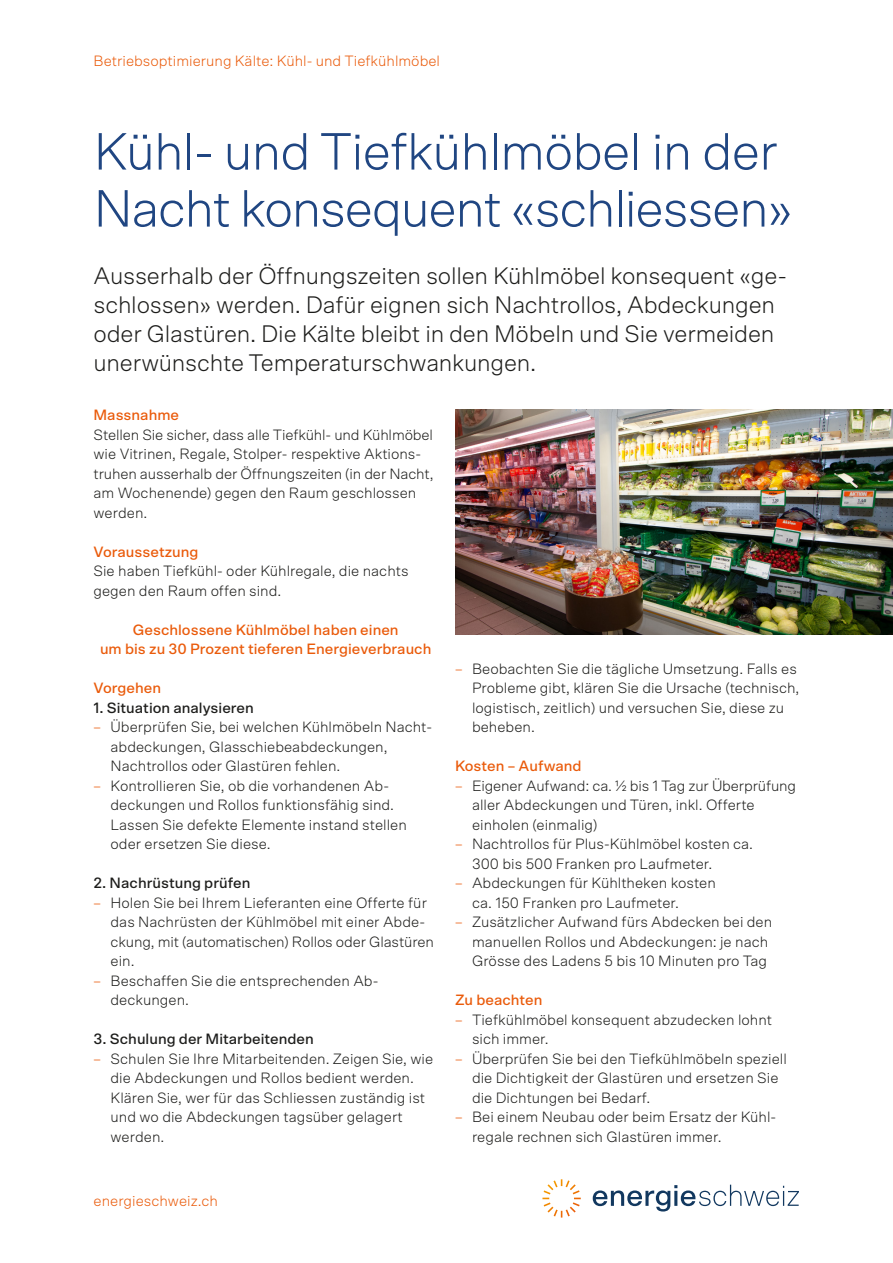
<style>
.page{position:relative;width:893px;height:1263px;background:#fff}
.page>*{position:absolute;margin:0;border:0;box-sizing:border-box;transform-origin:0 0}
.t1{font:300 52.5px/57px "Scto Grotesk A";letter-spacing:-.03em;color:#204682}
.t2{font:300 24px/29.2px "Scto Grotesk A";letter-spacing:-.01em;color:#1d1d1b}
.t3{font:300 15px/19.5px "Scto Grotesk A";color:#1d1d1b}
.t4{font:500 15px/19.5px "Scto Grotesk A";color:#ea5b0b;text-align:center}
.t5{font:500 15px "Scto Grotesk A";color:#1d1d1b}
.t6{font:300 15px "Scto Grotesk A";color:#ea5b0b}
.s1{color:#ea5b0b}
</style>
<div class="page">
<img style="left:455px;top:409px;width:438px;height:226px">
<svg style="left:593px;top:1185px;width:206px;height:26px"></svg>
<svg style="left:542px;top:1179px;width:39px;height:38px"></svg>
<p class="t6" style="left:94px;top:52px;width:348px">Betriebsoptimierung Kälte: Kühl- und Tiefkühlmöbel</p>
<h1 class="t1" style="left:94px;top:122px;width:700px">Kühl- und Tiefkühlmöbel in der<br>Nacht konsequent «schliessen»</h1>
<p class="t2" style="left:94px;top:260px;width:695px">Ausserhalb der Öffnungszeiten sollen Kühlmöbel konsequent «ge&shy;schlossen» werden. Dafür eignen sich Nachtrollos, Abdeckungen oder Glastüren. Die Kälte bleibt in den Möbeln und Sie vermeiden unerwünschte Temperaturschwankungen.</p>
<p class="t4" style="left:94px;top:405px;width:87px">Massnahme</p>
<p class="t3" style="left:94px;top:424px;width:342px">Stellen Sie sicher, dass alle Tiefkühl- und Kühlmöbel wie Vitrinen, Regale, Stolper- respektive Aktions&shy;truhen ausserhalb der Öffnungszeiten (in der Nacht, am Wochenende) gegen den Raum geschlossen werden.</p>
<p class="t4" style="left:94px;top:541px;width:107px">Voraussetzung</p>
<p class="t3" style="left:94px;top:561px;width:316px">Sie haben Tiefkühl- oder Kühlregale, die nachts gegen den Raum offen sind.</p>
<p class="t4" style="left:100px;top:619px;width:333px">Geschlossene Kühlmöbel haben einen<br>um bis zu 30 Prozent tieferen Energieverbrauch</p>
<p class="t4" style="left:94px;top:678px;width:69px">Vorgehen</p>
<p class="t5" style="left:94px;top:698px;width:162px">1. Situation analysieren</p>
<p class="t3" style="left:111px;top:717px;width:323px;text-indent:-17px"><span class="s1">–</span> Überprüfen Sie, bei welchen Kühlmöbeln Nacht&shy;abdeckungen, Glasschiebeabdeckungen,<br>Nachtrollos oder Glastüren fehlen.</p>
<p class="t3" style="left:111px;top:775px;width:298px;text-indent:-17px"><span class="s1">–</span> Kontrollieren Sie, ob die vorhandenen Ab&shy;deckungen und Rollos funktionsfähig sind.<br>Lassen Sie defekte Elemente instand stellen oder ersetzen Sie diese.</p>
<p class="t5" style="left:94px;top:874px;width:158px">2. Nachrüstung prüfen</p>
<p class="t3" style="left:111px;top:892px;width:325px;text-indent:-17px"><span class="s1">–</span> Holen Sie bei Ihrem Lieferanten eine Offerte für das Nachrüsten der Kühlmöbel mit einer Abde&shy;ckung, mit (automatischen) Rollos oder Glastüren ein.</p>
<p class="t3" style="left:111px;top:970px;width:268px;text-indent:-17px"><span class="s1">–</span> Beschaffen Sie die entsprechenden Ab&shy;deckungen.</p>
<p class="t5" style="left:94px;top:1030px;width:222px">3. Schulung der Mitarbeitenden</p>
<p class="t3" style="left:111px;top:1048px;width:324px;text-indent:-17px"><span class="s1">–</span> Schulen Sie Ihre Mitarbeitenden. Zeigen Sie, wie die Abdeckungen und Rollos bedient werden.<br>Klären Sie, wer für das Schliessen zuständig ist und wo die Abdeckungen tagsüber gelagert werden.</p>
<p class="t6" style="left:94px;top:1191px;width:126px">energieschweiz.ch</p>
<p class="t3" style="left:472px;top:658px;width:329px;text-indent:-17px"><span class="s1">–</span> Beobachten Sie die tägliche Umsetzung. Falls es Probleme gibt, klären Sie die Ursache (technisch, logistisch, zeitlich) und versuchen Sie, diese zu beheben.</p>
<p class="t4" style="left:455px;top:756px;width:128px">Kosten – Aufwand</p>
<p class="t3" style="left:472px;top:775px;width:326px;text-indent:-17px"><span class="s1">–</span> Eigener Aufwand: ca. ½ bis 1 Tag zur Überprüfung aller Abdeckungen und Türen, inkl. Offerte einholen (einmalig)</p>
<p class="t3" style="left:472px;top:834px;width:283px;text-indent:-17px"><span class="s1">–</span> Nachtrollos für Plus-Kühlmöbel kosten ca.<br>300 bis 500 Franken pro Laufmeter.</p>
<p class="t3" style="left:472px;top:873px;width:245px;text-indent:-17px"><span class="s1">–</span> Abdeckungen für Kühltheken kosten ca. 150 Franken pro Laufmeter.</p>
<p class="t3" style="left:472px;top:912px;width:302px;text-indent:-17px"><span class="s1">–</span> Zusätzlicher Aufwand fürs Abdecken bei den manuellen Rollos und Abdeckungen: je nach<br>Grösse des Ladens 5 bis 10 Minuten pro Tag</p>
<p class="t4" style="left:455px;top:990px;width:89px">Zu beachten</p>
<p class="t3" style="left:472px;top:1009px;width:302px;text-indent:-17px"><span class="s1">–</span> Tiefkühlmöbel konsequent abzudecken lohnt sich immer.</p>
<p class="t3" style="left:472px;top:1048px;width:316px;text-indent:-17px"><span class="s1">–</span> Überprüfen Sie bei den Tiefkühlmöbeln speziell die Dichtigkeit der Glastüren und ersetzen Sie die Dichtungen bei Bedarf.</p>
<p class="t3" style="left:472px;top:1107px;width:304px;text-indent:-17px"><span class="s1">–</span> Bei einem Neubau oder beim Ersatz der Kühl&shy;regale rechnen sich Glastüren immer.</p>
</div>
